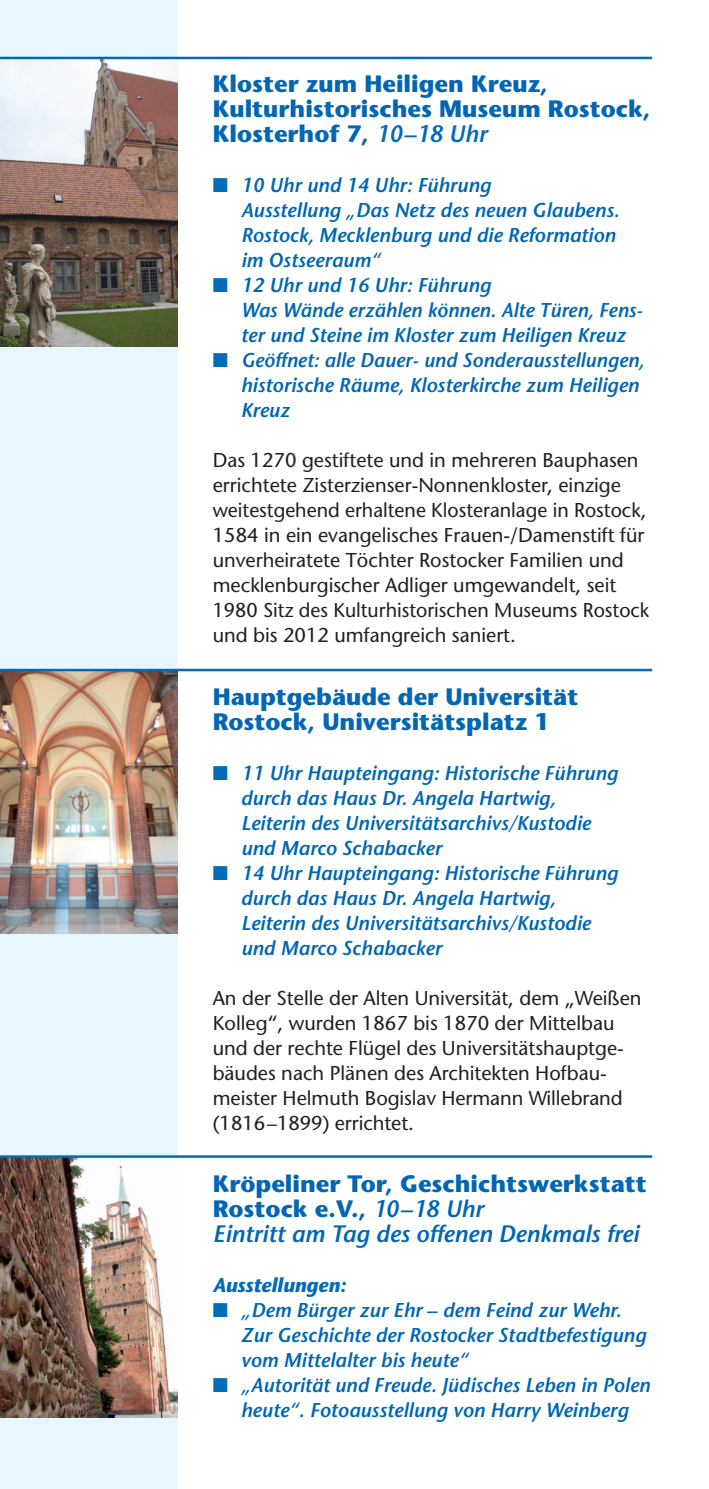
<style>
.page{position:relative;width:709px;height:1489px;background:#fff}
.page>*{position:absolute;margin:0;border:0;box-sizing:border-box;transform-origin:0 0}
.t1{font:700 23.75px/25px "Stone Sans";color:#0166b3}
.t2{font:italic 600 20px/25px "Stone Sans";color:#0166b3}
.t3{font:20px/25px "Stone Sans";color:#231f20}
.t4{font:italic 700 20px "Stone Sans";color:#006cb7}
.s1{font-weight:600;font-style:italic;color:#006cb7}
.s2{color:#006cb7}
.s3{font-weight:600;font-style:italic}
</style>
<div class="page">
<div style="left:0;top:0;width:177px;height:1488px;background:#e8f6fd"></div>
<img style="left:0;top:59px;width:177px;height:288px">
<hr style="left:0;top:57px;width:652px;height:2px;background:#006cb7">
<img style="left:0;top:671px;width:177px;height:262px">
<hr style="left:0;top:668px;width:652px;height:3px;background:#006cb7">
<img style="left:0;top:1157px;width:177px;height:259px">
<hr style="left:0;top:1155px;width:652px;height:2px;background:#006cb7">
<p class="t1" style="left:213px;top:73px;width:439px">Kloster zum Heiligen Kreuz,<br>Kulturhistorisches Museum Rostock,<br>Klosterhof 7, <span class="s1">10–18 Uhr</span></p>
<p class="t2" style="left:241px;top:174px;width:380px;text-indent:-28px"><span class="s2">■</span> 10 Uhr und 14 Uhr: Führung<br>Ausstellung „Das Netz des neuen Glaubens.<br>Rostock, Mecklenburg und die Reformation im Ostseeraum“</p>
<p class="t2" style="left:241px;top:274px;width:403px;text-indent:-28px"><span class="s2">■</span> 12 Uhr und 16 Uhr: Führung<br>Was Wände erzählen können. Alte Türen, Fens - ter und Steine im Kloster zum Heiligen Kreuz</p>
<p class="t2" style="left:241px;top:349px;width:405px;text-indent:-28px"><span class="s2">■</span> Geöffnet: alle Dauer- und Sonderausstellungen, historische Räume, Klosterkirche zum Heiligen<br>Kreuz</p>
<p class="t3" style="left:213px;top:449px;width:438px">Das 1270 gestiftete und in mehreren Bauphasen errichtete Zisterzienser-Nonnenkloster, einzige weitestgehend erhaltene Klosteranlage in Rostock, 1584 in ein evangelisches Frauen-/Damenstift für unverheiratete Töchter Rostocker Familien und mecklenburgischer Adliger umgewandelt, seit 1980 Sitz des Kulturhistorischen Museums Rostock und bis 2012 umfangreich saniert.</p>
<p class="t1" style="left:213px;top:686px;width:367px">Hauptgebäude der Universität<br>Rostock, Universitätsplatz 1</p>
<p class="t2" style="left:241px;top:762px;width:378px;text-indent:-28px"><span class="s2">■</span> 11 Uhr Haupteingang: Historische Führung durch das Haus Dr. Angela Hartwig, Leiterin des Universitätsarchivs/Kustodie und Marco Schabacker</p>
<p class="t2" style="left:241px;top:862px;width:378px;text-indent:-28px"><span class="s2">■</span> 14 Uhr Haupteingang: Historische Führung durch das Haus Dr. Angela Hartwig, Leiterin des Universitätsarchivs/Kustodie und Marco Schabacker</p>
<p class="t3" style="left:213px;top:987px;width:430px">An der Stelle der Alten Universität, dem „Weißen Kolleg“, wurden 1867 bis 1870 der Mittelbau und der rechte Flügel des Universitätshauptge&shy;bäudes nach Plänen des Architekten Hofbau - meister Helmuth Bogislav Hermann Willebrand (1816–1899) errichtet.</p>
<p class="t1" style="left:213px;top:1173px;width:435px">Kröpeliner Tor, Geschichtswerkstatt<br>Rostock e.V., <span class="s3">10–18 Uhr<br>Eintritt am Tag des offenen Denkmals frei</span></p>
<p class="t4" style="left:213px;top:1277px;width:135px">Ausstellungen:</p>
<p class="t2" style="left:241px;top:1299px;width:407px;text-indent:-28px"><span class="s2">■</span> „Dem Bürger zur Ehr – dem Feind zur Wehr.<br>Zur Geschichte der Rostocker Stadtbefestigung vom Mittelalter bis heute“</p>
<p class="t2" style="left:213px;top:1374px;width:439px;text-align:center"><span class="s2">■</span> „Autorität und Freude. Jüdisches Leben in Polen heute“. Fotoausstellung von Harry Weinberg</p>
</div>
